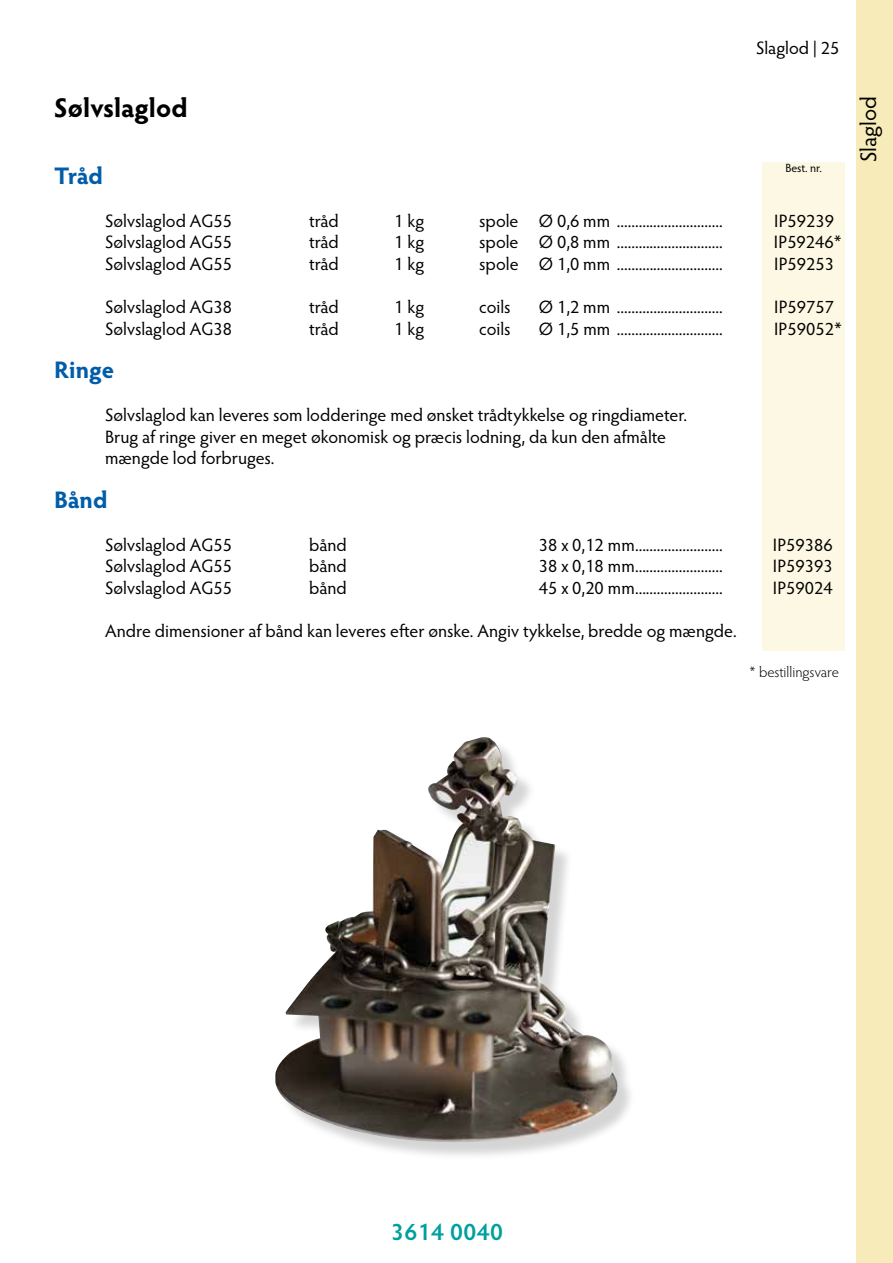
<style>
.page{position:relative;width:893px;height:1263px;background:#fff}
.page>*{position:absolute;margin:0;border:0;box-sizing:border-box;transform-origin:0 0}
.t1{font:700 27px "Hypatia Sans Pro";color:#000}
.t2{font:700 24px "Hypatia Sans Pro";letter-spacing:-.005em;color:#005da9}
.t3{font:600 24px "Hypatia Sans Pro";letter-spacing:.02em;color:#009fa0}
.t4{font:22.5px "Hypatia Sans Pro";color:#000}
.t5{font:18px/21.6px "Hypatia Sans Pro";color:#000}
.t6{font:300 15px "Hypatia Sans Pro";color:#000}
.t7{font:12px "Hypatia Sans Pro";letter-spacing:-.005em;color:#000}
</style>
<div class="page">
<div style="left:763px;top:162px;width:82px;height:489px;background:#fcf8e4"></div>
<div style="left:856px;top:0;width:37px;height:1263px;background:#f7ecb9"></div>
<div style="left:278px;top:739px;width:358px;height:422px;background:#000;opacity:.17"></div>
<img style="left:275px;top:737px;width:352px;height:408px">
<h1 class="t1" style="left:54px;top:89px;width:135px">Sølvslaglod</h1>
<h2 class="t2" style="left:54px;top:158px;width:51px">Tråd</h2>
<p class="t5" style="left:756px;top:36px;width:85px">Slaglod | 25</p>
<p class="t7" style="left:785px;top:160px;width:38px">Best. nr.</p>
<p class="t5" style="left:105px;top:209px;width:129px">Sølvslaglod AG55</p>
<p class="t5" style="left:309px;top:209px;width:31px">tråd</p>
<p class="t5" style="left:394px;top:209px;width:32px">1 kg</p>
<p class="t5" style="left:479px;top:209px;width:245px">spole Ø 0,6 mm .............................</p>
<p class="t5" style="left:774px;top:209px;width:61px">IP59239</p>
<p class="t5" style="left:105px;top:231px;width:129px">Sølvslaglod AG55</p>
<p class="t5" style="left:309px;top:231px;width:31px">tråd</p>
<p class="t5" style="left:394px;top:231px;width:32px">1 kg</p>
<p class="t5" style="left:479px;top:231px;width:245px">spole Ø 0,8 mm .............................</p>
<p class="t5" style="left:774px;top:231px;width:69px">IP59246*</p>
<p class="t5" style="left:105px;top:252px;width:129px">Sølvslaglod AG55</p>
<p class="t5" style="left:309px;top:252px;width:31px">tråd</p>
<p class="t5" style="left:394px;top:252px;width:32px">1 kg</p>
<p class="t5" style="left:479px;top:252px;width:245px">spole Ø 1,0 mm .............................</p>
<p class="t5" style="left:774px;top:252px;width:61px">IP59253</p>
<p class="t5" style="left:105px;top:296px;width:129px">Sølvslaglod AG38</p>
<p class="t5" style="left:309px;top:296px;width:31px">tråd</p>
<p class="t5" style="left:394px;top:296px;width:32px">1 kg</p>
<p class="t5" style="left:479px;top:296px;width:33px">coils</p>
<p class="t5" style="left:539px;top:296px;width:185px">Ø 1,2 mm .............................</p>
<p class="t5" style="left:774px;top:296px;width:61px">IP59757</p>
<p class="t5" style="left:105px;top:317px;width:129px">Sølvslaglod AG38</p>
<p class="t5" style="left:309px;top:317px;width:31px">tråd</p>
<p class="t5" style="left:394px;top:317px;width:32px">1 kg</p>
<p class="t5" style="left:479px;top:317px;width:33px">coils</p>
<p class="t5" style="left:539px;top:317px;width:185px">Ø 1,5 mm .............................</p>
<p class="t5" style="left:774px;top:317px;width:69px">IP59052*</p>
<h2 class="t2" style="left:54px;top:353px;width:62px">Ringe</h2>
<p class="t5" style="left:105px;top:404px;width:584px">Sølvslaglod kan leveres som lodderinge med ønsket trådtykkelse og ringdiameter.<br>Brug af ringe giver en meget økonomisk og præcis lodning, da kun den afmålte mængde lod forbruges.</p>
<h2 class="t2" style="left:54px;top:482px;width:55px">Bånd</h2>
<p class="t5" style="left:105px;top:533px;width:129px">Sølvslaglod AG55</p>
<p class="t5" style="left:309px;top:533px;width:39px">bånd</p>
<p class="t5" style="left:539px;top:533px;width:185px">38 x 0,12 mm........................</p>
<p class="t5" style="left:773px;top:533px;width:61px">IP59386</p>
<p class="t5" style="left:105px;top:555px;width:129px">Sølvslaglod AG55</p>
<p class="t5" style="left:309px;top:555px;width:39px">bånd</p>
<p class="t5" style="left:539px;top:555px;width:185px">38 x 0,18 mm........................</p>
<p class="t5" style="left:773px;top:555px;width:61px">IP59393</p>
<p class="t5" style="left:105px;top:576px;width:129px">Sølvslaglod AG55</p>
<p class="t5" style="left:309px;top:576px;width:39px">bånd</p>
<p class="t5" style="left:539px;top:576px;width:185px">45 x 0,20 mm........................</p>
<p class="t5" style="left:773px;top:576px;width:61px">IP59024</p>
<p class="t5" style="left:105px;top:620px;width:633px">Andre dimensioner af bånd kan leveres efter ønske. Angiv tykkelse, bredde og mængde.</p>
<p class="t6" style="left:750px;top:662px;width:91px">* bestillingsvare</p>
<p class="t4" style="left:853px;top:162px;width:68px;rotate:-90deg">Slaglod</p>
<h2 class="t3" style="left:391px;top:1215px;width:113px">3614 0040</h2>
</div>
